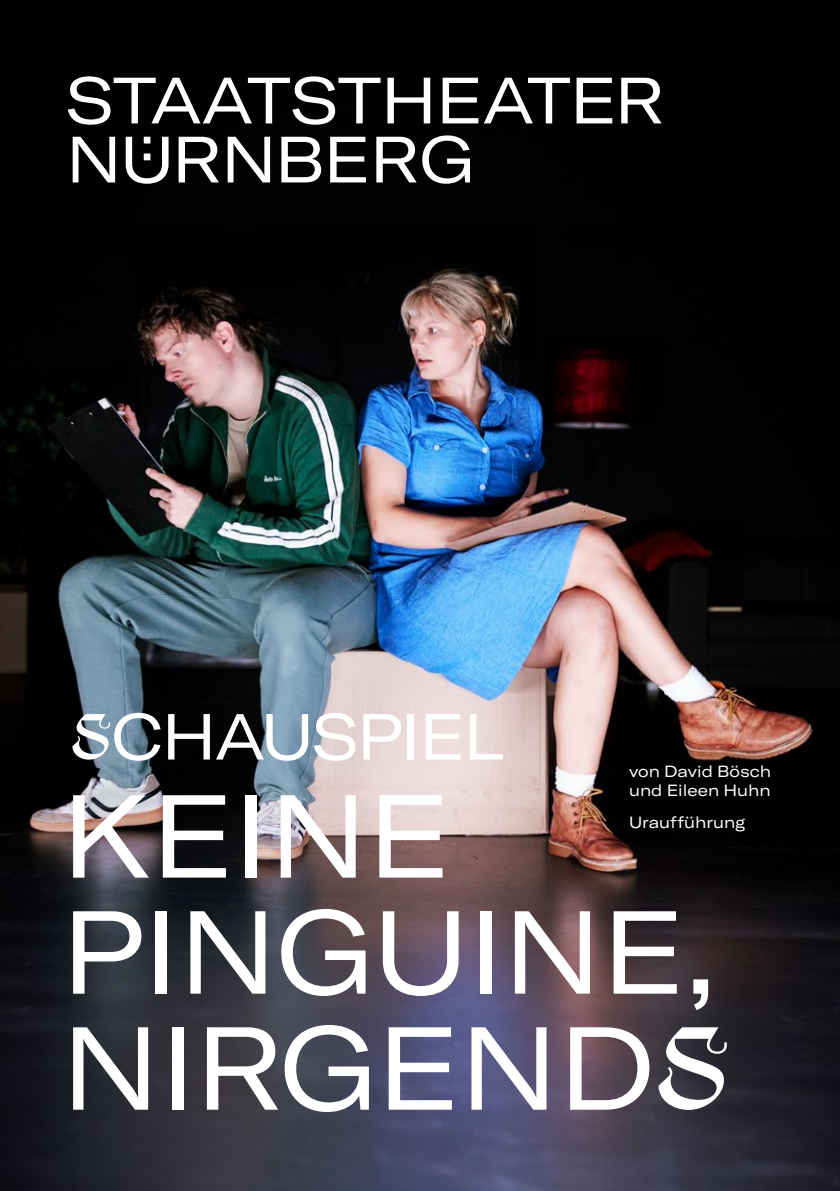
<style>
.page{position:relative;width:840px;height:1191px;background:#fff}
.page>*{position:absolute;margin:0;border:0;box-sizing:border-box;transform-origin:0 0}
.t1{font:expanded 116px/116px "GT America SN";letter-spacing:-.01em;color:#fff}
.t2{font:expanded 64px "GT America";letter-spacing:-.03em;color:#fff}
.t3{font:expanded 16px/19.2px "GT America";color:#fff}
.s1{font-family:"GT America SN"}
</style>
<div class="page">
<img style="left:0;top:0;width:839px;height:1191px">
<svg style="left:73px;top:135px;width:396px;height:49px"></svg>
<svg style="left:68px;top:76px;width:593px;height:49px"></svg>
<h2 class="t2" style="left:69px;top:699px;width:437px"><span class="s1">s</span>CHAUSPIEL</h2>
<p class="t3" style="left:628px;top:761px;width:143px">von David Bösch und Eileen Huhn</p>
<p class="t3" style="left:628px;top:813px;width:118px">Uraufführung</p>
<h1 class="t1" style="left:61px;top:778px;width:673px">KEINE<br>PINGUINE,<br>NIRGENDs</h1>
</div>
